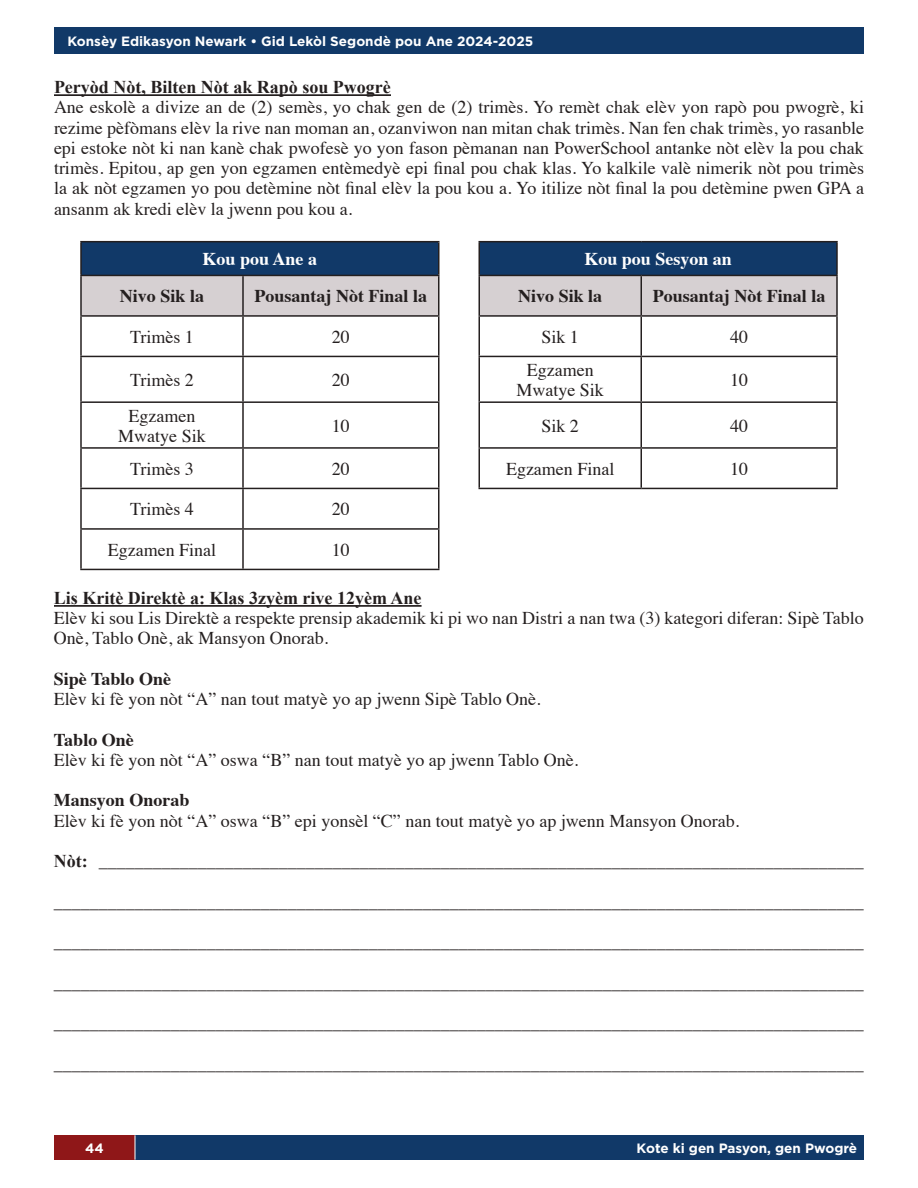
<style>
.page{position:relative;width:918px;height:1188px;background:#fff}
.page>*{position:absolute;margin:0;border:0;box-sizing:border-box;transform-origin:0 0}
.t1{font:18px/20.2px "Times";color:#241f1f;text-align:center}
.t2{font:700 18px "Times";color:#241f1f}
.t3{font:700 18px "Times New Roman";color:#241f1f}
.t4{font:700 18px "Times";color:#fff}
.t5{font:700 13.5px "Gotham";color:#fff}
.s1{font-family:"Times New Roman";font-weight:700}
</style>
<div class="page">
<div style="left:54px;top:27px;width:810px;height:27px;background:#113968"></div>
<div style="left:54px;top:1135px;width:81px;height:25px;background:#8f1718"></div>
<div style="left:135px;top:1135px;width:729px;height:25px;background:#113968"></div>
<svg style="left:135px;top:1135px;width:1px;height:25px"></svg>
<hr style="left:54px;top:94px;width:337px;height:2px;background:#241f1f">
<hr style="left:54px;top:605px;width:368px;height:2px;background:#241f1f">
<svg style="left:82px;top:242px;width:754px;height:73px;background:#818fa4"></svg>
<hr style="left:80px;top:241px;width:163px;height:1px;background:#241f1f">
<hr style="left:80px;top:242px;width:2px;height:33px;background:#241f1f">
<hr style="left:243px;top:241px;width:197px;height:1px;background:#241f1f">
<hr style="left:438px;top:242px;width:2px;height:33px;background:#241f1f">
<hr style="left:478px;top:241px;width:163px;height:1px;background:#241f1f">
<hr style="left:478px;top:242px;width:2px;height:33px;background:#241f1f">
<hr style="left:641px;top:241px;width:197px;height:1px;background:#241f1f">
<hr style="left:836px;top:242px;width:2px;height:33px;background:#241f1f">
<hr style="left:80px;top:275px;width:163px;height:1px;background:#241f1f">
<hr style="left:80px;top:276px;width:2px;height:39px;background:#241f1f">
<hr style="left:243px;top:275px;width:197px;height:1px;background:#241f1f">
<hr style="left:242px;top:276px;width:2px;height:39px;background:#241f1f">
<hr style="left:438px;top:276px;width:2px;height:39px;background:#241f1f">
<hr style="left:478px;top:275px;width:163px;height:1px;background:#241f1f">
<hr style="left:478px;top:276px;width:2px;height:39px;background:#241f1f">
<hr style="left:641px;top:275px;width:197px;height:1px;background:#241f1f">
<hr style="left:640px;top:276px;width:2px;height:39px;background:#241f1f">
<hr style="left:836px;top:276px;width:2px;height:39px;background:#241f1f">
<hr style="left:80px;top:315px;width:163px;height:2px;background:#241f1f">
<hr style="left:80px;top:317px;width:2px;height:39px;background:#241f1f">
<hr style="left:243px;top:315px;width:197px;height:2px;background:#241f1f">
<hr style="left:242px;top:317px;width:2px;height:39px;background:#241f1f">
<hr style="left:438px;top:317px;width:2px;height:39px;background:#241f1f">
<hr style="left:478px;top:315px;width:163px;height:2px;background:#241f1f">
<hr style="left:478px;top:317px;width:2px;height:39px;background:#241f1f">
<hr style="left:641px;top:315px;width:197px;height:2px;background:#241f1f">
<hr style="left:640px;top:317px;width:2px;height:39px;background:#241f1f">
<hr style="left:836px;top:317px;width:2px;height:39px;background:#241f1f">
<hr style="left:80px;top:356px;width:163px;height:1px;background:#241f1f">
<hr style="left:80px;top:357px;width:2px;height:44px;background:#241f1f">
<hr style="left:243px;top:356px;width:197px;height:1px;background:#241f1f">
<hr style="left:242px;top:357px;width:2px;height:44px;background:#241f1f">
<hr style="left:438px;top:357px;width:2px;height:44px;background:#241f1f">
<hr style="left:478px;top:356px;width:163px;height:1px;background:#241f1f">
<hr style="left:478px;top:357px;width:2px;height:44px;background:#241f1f">
<hr style="left:641px;top:356px;width:197px;height:1px;background:#241f1f">
<hr style="left:640px;top:357px;width:2px;height:44px;background:#241f1f">
<hr style="left:836px;top:357px;width:2px;height:44px;background:#241f1f">
<hr style="left:80px;top:401px;width:163px;height:2px;background:#241f1f">
<hr style="left:80px;top:403px;width:2px;height:44px;background:#241f1f">
<hr style="left:243px;top:401px;width:197px;height:2px;background:#241f1f">
<hr style="left:242px;top:403px;width:2px;height:44px;background:#241f1f">
<hr style="left:438px;top:403px;width:2px;height:44px;background:#241f1f">
<hr style="left:478px;top:401px;width:163px;height:2px;background:#241f1f">
<hr style="left:478px;top:403px;width:2px;height:44px;background:#241f1f">
<hr style="left:641px;top:401px;width:197px;height:2px;background:#241f1f">
<hr style="left:640px;top:403px;width:2px;height:44px;background:#241f1f">
<hr style="left:836px;top:403px;width:2px;height:44px;background:#241f1f">
<hr style="left:80px;top:447px;width:163px;height:2px;background:#241f1f">
<hr style="left:80px;top:449px;width:2px;height:39px;background:#241f1f">
<hr style="left:243px;top:447px;width:197px;height:2px;background:#241f1f">
<hr style="left:242px;top:449px;width:2px;height:39px;background:#241f1f">
<hr style="left:438px;top:449px;width:2px;height:39px;background:#241f1f">
<hr style="left:478px;top:447px;width:163px;height:2px;background:#241f1f">
<hr style="left:478px;top:449px;width:2px;height:39px;background:#241f1f">
<hr style="left:641px;top:447px;width:197px;height:2px;background:#241f1f">
<hr style="left:640px;top:449px;width:2px;height:39px;background:#241f1f">
<hr style="left:836px;top:449px;width:2px;height:39px;background:#241f1f">
<hr style="left:80px;top:488px;width:163px;height:1px;background:#241f1f">
<hr style="left:80px;top:489px;width:2px;height:39px;background:#241f1f">
<hr style="left:243px;top:488px;width:197px;height:1px;background:#241f1f">
<hr style="left:242px;top:489px;width:2px;height:39px;background:#241f1f">
<hr style="left:438px;top:489px;width:2px;height:39px;background:#241f1f">
<hr style="left:478px;top:488px;width:163px;height:1px;background:#241f1f">
<hr style="left:641px;top:488px;width:197px;height:1px;background:#241f1f">
<hr style="left:80px;top:528px;width:163px;height:2px;background:#241f1f">
<hr style="left:80px;top:530px;width:2px;height:39px;background:#241f1f">
<hr style="left:243px;top:528px;width:197px;height:2px;background:#241f1f">
<hr style="left:242px;top:530px;width:2px;height:39px;background:#241f1f">
<hr style="left:438px;top:530px;width:2px;height:39px;background:#241f1f">
<hr style="left:80px;top:569px;width:163px;height:1px;background:#241f1f">
<hr style="left:243px;top:569px;width:197px;height:1px;background:#241f1f">
<p class="t5" style="left:68px;top:32px;width:467px">Konsèy Edikasyon Newark • Gid Lekòl Segondè pou Ane 2024-2025</p>
<p class="t3" style="left:54px;top:75px;width:338px">Peryòd Nòt, Bilten Nòt ak Rapò sou Pwogrè</p>
<p class="t1" style="left:54px;top:96px;width:812px;text-align:justify">Ane eskolè a divize an de (2) semès, yo chak gen de (2) trimès. Yo remèt chak elèv yon rapò pou pwogrè, ki rezime pèfòmans elèv la rive nan moman an, ozanviwon nan mitan chak trimès. Nan fen chak trimès, yo rasanble epi estoke nòt ki nan kanè chak pwofesè yo yon fason pèmanan nan PowerSchool antanke nòt elèv la pou chak trimès. Epitou, ap gen yon egzamen entèmedyè epi final pou chak klas. Yo kalkile valè nimerik nòt pou trimès la ak nòt egzamen yo pou detèmine nòt final elèv la pou kou a. Yo itilize nòt final la pou detèmine pwen GPA a ansanm ak kredi elèv la jwenn pou kou a.</p>
<p class="t4" style="left:203px;top:242px;width:116px">Kou pou Ane a</p>
<p class="t4" style="left:584px;top:242px;width:149px">Kou pou Sesyon an</p>
<p class="t2" style="left:120px;top:279px;width:86px">Nivo Sik la</p>
<p class="t2" style="left:255px;top:279px;width:174px">Pousantaj Nòt Final la</p>
<p class="t2" style="left:518px;top:279px;width:86px">Nivo Sik la</p>
<p class="t2" style="left:653px;top:279px;width:174px">Pousantaj Nòt Final la</p>
<p class="t1" style="left:130px;top:325px;width:65px">Trimès 1</p>
<p class="t1" style="left:332px;top:325px;width:19px">20</p>
<p class="t1" style="left:541px;top:325px;width:39px">Sik 1</p>
<p class="t1" style="left:730px;top:325px;width:19px">40</p>
<p class="t1" style="left:130px;top:368px;width:65px">Trimès 2</p>
<p class="t1" style="left:332px;top:368px;width:19px">20</p>
<p class="t1" style="left:516px;top:358px;width:89px">Egzamen<br>Mwatye Sik</p>
<p class="t1" style="left:730px;top:368px;width:19px">10</p>
<p class="t1" style="left:118px;top:404px;width:89px">Egzamen<br>Mwatye Sik</p>
<p class="t1" style="left:332px;top:414px;width:19px">10</p>
<p class="t1" style="left:541px;top:414px;width:39px">Sik 2</p>
<p class="t1" style="left:730px;top:414px;width:19px">40</p>
<p class="t1" style="left:130px;top:457px;width:65px">Trimès 3</p>
<p class="t1" style="left:332px;top:457px;width:19px">20</p>
<p class="t1" style="left:506px;top:457px;width:110px">Egzamen Final</p>
<p class="t1" style="left:730px;top:457px;width:19px">10</p>
<p class="t1" style="left:130px;top:498px;width:65px">Trimès 4</p>
<p class="t1" style="left:332px;top:498px;width:19px">20</p>
<p class="t1" style="left:108px;top:538px;width:110px">Egzamen Final</p>
<p class="t1" style="left:332px;top:538px;width:19px">10</p>
<p class="t3" style="left:54px;top:586px;width:369px">Lis Kritè Direktè a: Klas 3zyèm rive 12yèm Ane</p>
<p class="t1" style="left:54px;top:607px;width:811px;text-align:left">Elèv ki sou Lis Direktè a respekte prensip akademik ki pi wo nan Distri a nan twa (3) kategori diferan: Sipè Tablo<br>Onè, Tablo Onè, ak Mansyon Onorab.</p>
<p class="t2" style="left:54px;top:662px;width:119px">Sipè Tablo Onè</p>
<p class="t1" style="left:54px;top:688px;width:488px">Elèv ki fè yon nòt “A” nan tout matyè yo ap jwenn Sipè Tablo Onè.</p>
<p class="t2" style="left:54px;top:722px;width:81px">Tablo Onè</p>
<p class="t1" style="left:54px;top:748px;width:526px">Elèv ki fè yon nòt “A” oswa “B” nan tout matyè yo ap jwenn Tablo Onè.</p>
<p class="t2" style="left:54px;top:783px;width:137px">Mansyon Onorab</p>
<p class="t1" style="left:54px;top:809px;width:687px">Elèv ki fè yon nòt “A” oswa “B” epi yonsèl “C” nan tout matyè yo ap jwenn Mansyon Onorab.</p>
<p class="t1" style="left:54px;top:850px;width:811px"><span class="s1">Nòt:</span> _____________________________________________________________________________________</p>
<p class="t1" style="left:54px;top:890px;width:811px">__________________________________________________________________________________________</p>
<p class="t1" style="left:54px;top:931px;width:811px">__________________________________________________________________________________________</p>
<p class="t1" style="left:54px;top:971px;width:811px">__________________________________________________________________________________________</p>
<p class="t1" style="left:54px;top:1012px;width:811px">__________________________________________________________________________________________</p>
<p class="t1" style="left:54px;top:1052px;width:811px">__________________________________________________________________________________________</p>
<p class="t5" style="left:85px;top:1139px;width:20px">44</p>
<p class="t5" style="left:637px;top:1139px;width:222px">Kote ki gen Pasyon, gen Pwogrè</p>
</div>
